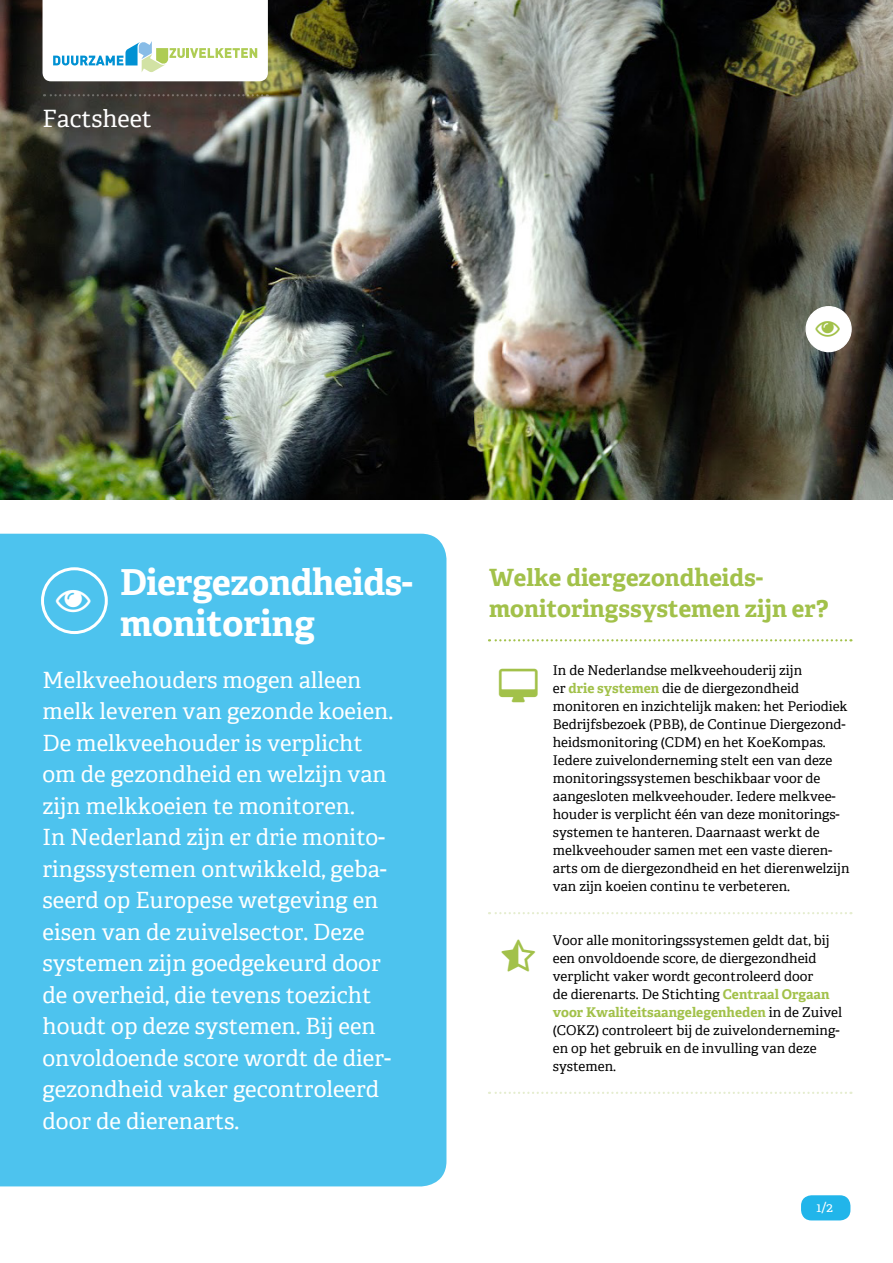
<style>
.page{position:relative;width:893px;height:1263px;background:#fff}
.page>*{position:absolute;margin:0;border:0;box-sizing:border-box;transform-origin:0 0}
.t1{font:700 36px/40.5px "Adelle";letter-spacing:-.01em;color:#fff}
.t2{font:700 24px/31.5px "Adelle";color:#a2c14a}
.t3{font:24px "Adelle";color:#fff}
.t4{font:22.5px/31.5px "Adelle";color:#fff}
.t5{font:13.5px/18px "Adelle";color:#000}
.t6{font:13.5px "Adelle";color:#fff}
.s1{font-weight:700;color:#a2c14a}
</style>
<div class="page">
<img style="left:0;top:0;width:893px;height:500px">
<div style="left:0;top:534px;width:446px;height:652px;background:#4dc3ee"></div>
<div style="left:801px;top:1195px;width:49px;height:25px;background:#21b5ea;border-radius:11px"></div>
<div style="left:41px;top:567px;width:67px;height:67px;border:3px solid #fff;border-radius:50%"></div>
<svg style="left:489px;top:912px;width:362px;height:2px"></svg>
<svg style="left:489px;top:1092px;width:362px;height:2px"></svg>
<svg style="left:489px;top:639px;width:362px;height:2px"></svg>
<svg style="left:43px;top:0;width:225px;height:81px"></svg>
<svg style="left:44px;top:94px;width:224px;height:2px"></svg>
<div style="left:806px;top:307px;width:45px;height:45px;background:#fff;border-radius:50%"></div>
<div style="left:805px;top:306px;width:47px;height:46px;border:1px solid #fff;border-radius:50%"></div>
<svg style="left:56px;top:589px;width:35px;height:23px"></svg>
<p class="t3" style="left:43px;top:105px;width:111px">Factsheet</p>
<p class="t1" style="left:120px;top:562px;width:294px">Diergezondheids&shy;monitoring</p>
<p class="t4" style="left:43px;top:664px;width:352px">Melkveehouders mogen alleen melk leveren van gezonde koeien.<br>De melkveehouder is verplicht om de gezondheid en welzijn van zijn melkkoeien te monitoren.<br>In Nederland zijn er drie monito&shy;ringssystemen ontwikkeld, geba&shy;seerd op Europese wetgeving en eisen van de zuivelsector. Deze systemen zijn goedgekeurd door de overheid, die tevens toezicht houdt op deze systemen. Bij een onvoldoende score wordt de dier&shy;gezondheid vaker gecontroleerd door de dierenarts.</p>
<p class="t2" style="left:489px;top:562px;width:341px">Welke diergezondheids&shy;monitoringssystemen zijn er?</p>
<p class="t5" style="left:553px;top:662px;width:298px">In de Nederlandse melkveehouderij zijn<br>er <span class="s1">drie systemen</span> die de diergezondheid monitoren en inzichtelijk maken: het Periodiek Bedrijfsbezoek (PBB), de Continue Diergezond&shy;heidsmonitoring (CDM) en het KoeKompas.<br>Iedere zuivelonderneming stelt een van deze monitoringssystemen beschikbaar voor de aangesloten melkveehouder. Iedere melkvee&shy;houder is verplicht één van deze monitorings&shy;systemen te hanteren. Daarnaast werkt de melkveehouder samen met een vaste dieren&shy;arts om de diergezondheid en het dierenwelzijn van zijn koeien continu te verbeteren.</p>
<p class="t5" style="left:553px;top:932px;width:291px">Voor alle monitoringssystemen geldt dat, bij een onvoldoende score, de diergezondheid verplicht vaker wordt gecontroleerd door<br>de dierenarts. De Stichting <span class="s1">Centraal Orgaan voor Kwaliteitsaangelegenheden</span> in de Zuivel (COKZ) controleert bij de zuivelonderneming&shy;en op het gebruik en de invulling van deze systemen.</p>
<p class="t6" style="left:816px;top:1199px;width:18px">1/2</p>
</div>
